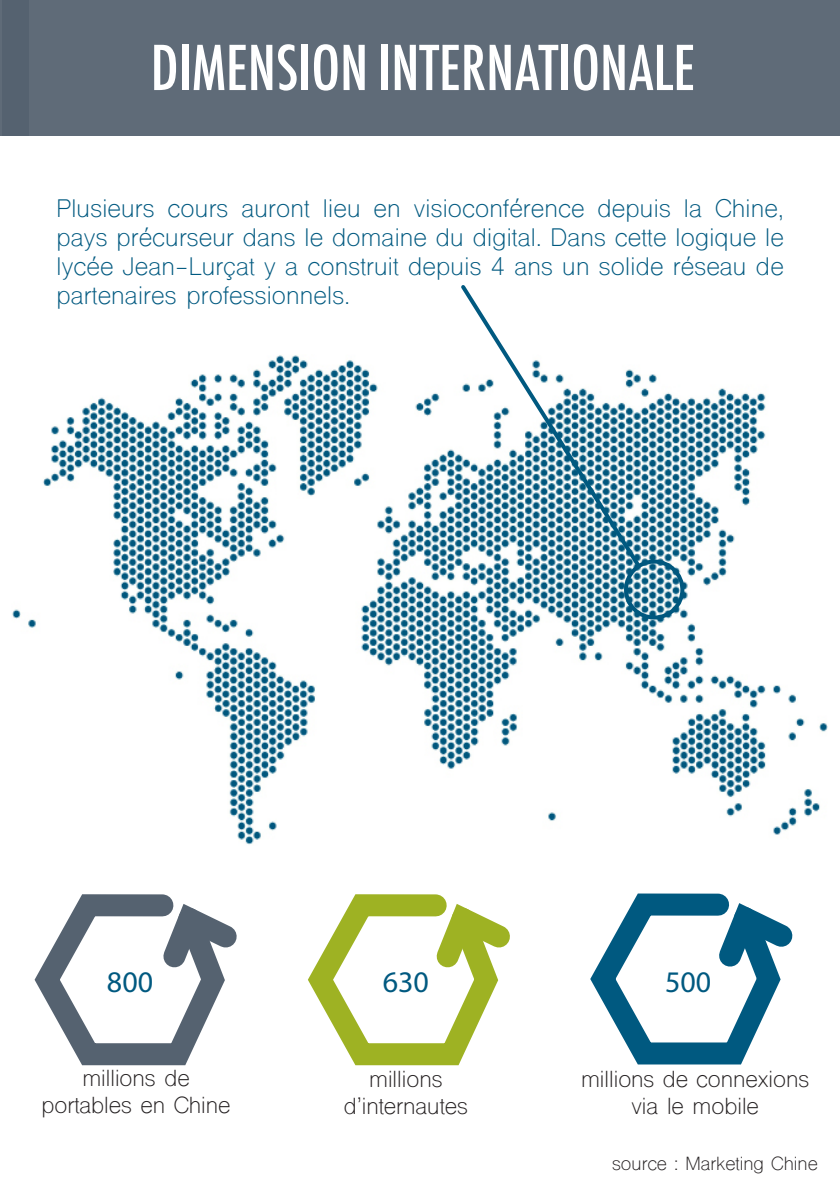
<style>
.page{position:relative;width:840px;height:1191px;background:#fff}
.page>*{position:absolute;margin:0;border:0;box-sizing:border-box;transform-origin:0 0}
.t1{font:500 condensed 60px "Futura";color:#fff}
.t2{font:30px "Myriad Pro";color:#005980}
.t3{font:24px/28.8px "Shree Dev 0714";letter-spacing:.01em;color:#005980;text-align:justify}
.t4{font:22px/26.4px "Shree Dev 0714";color:#231f20;text-align:center}
.t5{font:18px "Shree Dev 0714";color:#231f20}
</style>
<div class="page">
<img style="left:12px;top:355px;width:816px;height:490px">
<svg style="left:590px;top:893px;width:189px;height:172px"></svg>
<svg style="left:701px;top:893px;width:92px;height:91px"></svg>
<div style="left:2px;top:0;width:837px;height:136px;background:#5f6b78"></div>
<div style="left:623px;top:559px;width:61px;height:60px;border:4px solid #00577e;border-radius:50%"></div>
<svg style="left:457px;top:285px;width:186px;height:286px"></svg>
<div style="left:0;top:0;width:28px;height:136px;background:#556270"></div>
<svg style="left:308px;top:894px;width:188px;height:172px"></svg>
<svg style="left:419px;top:894px;width:91px;height:91px"></svg>
<svg style="left:34px;top:894px;width:189px;height:172px"></svg>
<svg style="left:146px;top:894px;width:91px;height:91px"></svg>
<p class="t1" style="left:151px;top:29px;width:545px">DIMENSION INTERNATIONALE</p>
<p class="t3" style="left:56px;top:197px;width:728px">Plusieurs cours auront lieu en visioconférence depuis la Chine, pays précurseur dans le domaine du digital. Dans cette logique le lycée Jean-Lurçat y a construit depuis 4 ans un solide réseau de partenaires professionnels.</p>
<p class="t2" style="left:107px;top:963px;width:48px">800</p>
<p class="t2" style="left:382px;top:963px;width:48px">630</p>
<p class="t4" style="left:41px;top:1067px;width:190px">millions de portables en Chine</p>
<p class="t4" style="left:343px;top:1068px;width:125px">millions d’internautes</p>
<p class="t2" style="left:664px;top:963px;width:48px">500</p>
<p class="t4" style="left:580px;top:1068px;width:229px">millions de connexions via le mobile</p>
<p class="t5" style="left:612px;top:1152px;width:207px">source : Marketing Chine</p>
</div>
